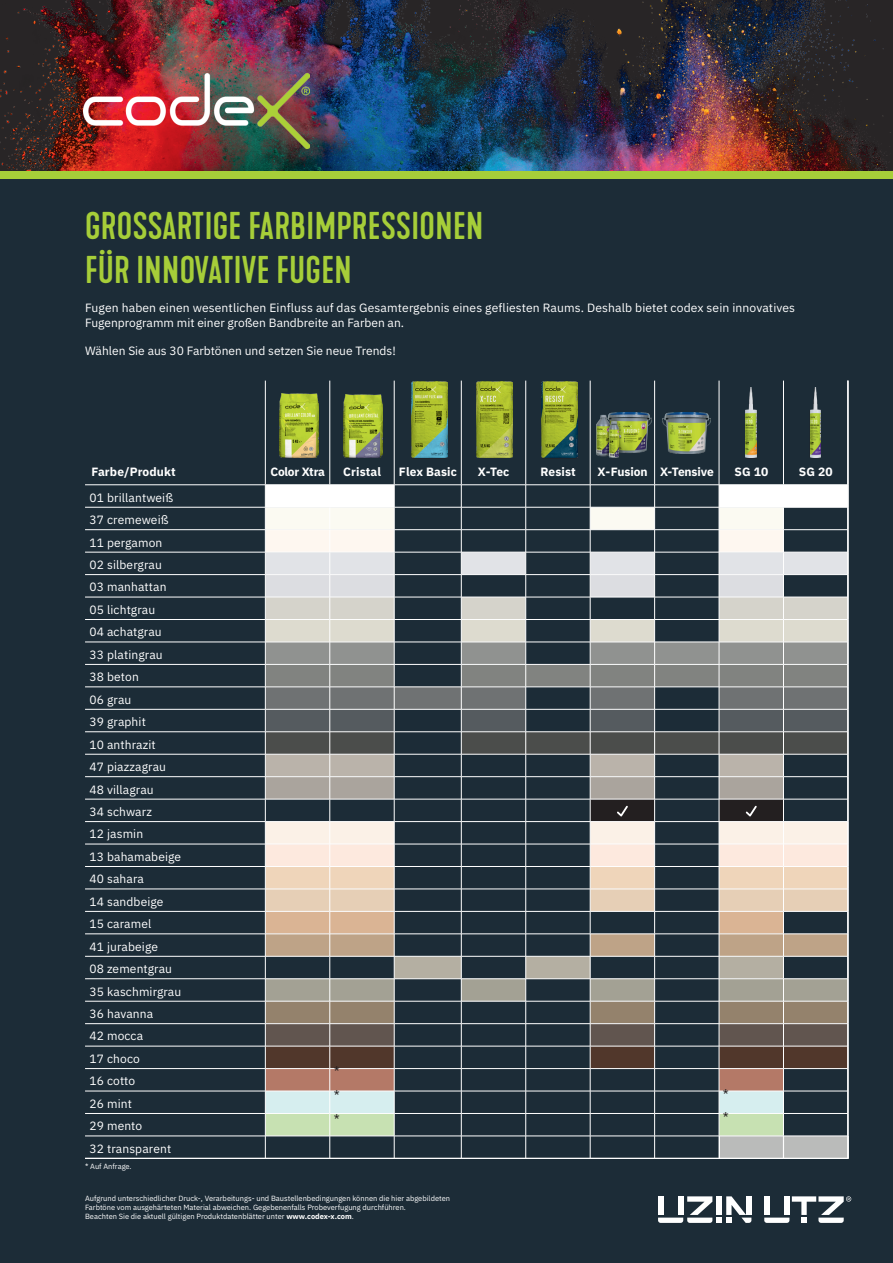
<style>
.page{position:relative;width:893px;height:1263px;background:#1c2c37}
.page>*{position:absolute;margin:0;border:0;box-sizing:border-box;transform-origin:0 0}
.t1{font:500 36.15px/43.3px "Kapra Neue";letter-spacing:.01em;color:#a6ce39}
.t2{font:13.35px/23.7px "IBM Plex Sans";color:#231f20}
.t3{font:12px/22.5px "IBM Plex Sans";letter-spacing:.01em;color:#fff}
.t4{font:700 12px "IBM Plex Sans";letter-spacing:.005em;color:#fff}
.t5{font:700 12px "IBM Plex Sans";letter-spacing:-.02em;color:#fff}
.t6{font:7.5px/9px "IBM Plex Sans";color:#fff}
.s1{font-weight:700}
</style>
<div class="page">
<div style="left:0;top:170px;width:893px;height:9px;background:#a6ce39"></div>
<img style="left:0;top:0;width:893px;height:170px">
<hr style="left:330px;top:381px;width:1px;height:104px;background:#fff">
<hr style="left:394px;top:381px;width:1px;height:104px;background:#fff">
<hr style="left:461px;top:381px;width:1px;height:104px;background:#fff">
<hr style="left:525px;top:381px;width:1px;height:104px;background:#fff">
<hr style="left:590px;top:381px;width:1px;height:104px;background:#fff">
<hr style="left:654px;top:381px;width:1px;height:104px;background:#fff">
<hr style="left:719px;top:381px;width:1px;height:104px;background:#fff">
<hr style="left:783px;top:381px;width:1px;height:104px;background:#fff">
<hr style="left:85px;top:484px;width:180px;height:1px;background:#fff">
<hr style="left:265px;top:484px;width:65px;height:1px;background:#fff">
<hr style="left:330px;top:484px;width:64px;height:1px;background:#fff">
<hr style="left:394px;top:484px;width:67px;height:1px;background:#fff">
<hr style="left:461px;top:484px;width:65px;height:1px;background:#fff">
<hr style="left:526px;top:484px;width:64px;height:1px;background:#fff">
<hr style="left:590px;top:484px;width:65px;height:1px;background:#fff">
<hr style="left:655px;top:484px;width:64px;height:1px;background:#fff">
<hr style="left:719px;top:484px;width:64px;height:1px;background:#fff">
<hr style="left:783px;top:484px;width:65px;height:1px;background:#fff">
<hr style="left:85px;top:507px;width:180px;height:1px;background:#fff">
<hr style="left:85px;top:529px;width:180px;height:1px;background:#fff">
<hr style="left:85px;top:552px;width:180px;height:1px;background:#fff">
<hr style="left:85px;top:574px;width:180px;height:1px;background:#fff">
<hr style="left:85px;top:597px;width:180px;height:1px;background:#fff">
<hr style="left:85px;top:619px;width:180px;height:1px;background:#fff">
<hr style="left:85px;top:642px;width:180px;height:1px;background:#fff">
<hr style="left:85px;top:664px;width:180px;height:1px;background:#fff">
<hr style="left:85px;top:687px;width:180px;height:1px;background:#fff">
<hr style="left:85px;top:709px;width:180px;height:1px;background:#fff">
<hr style="left:85px;top:731px;width:180px;height:1px;background:#fff">
<hr style="left:85px;top:754px;width:180px;height:1px;background:#fff">
<hr style="left:85px;top:776px;width:180px;height:1px;background:#fff">
<hr style="left:85px;top:799px;width:180px;height:1px;background:#fff">
<hr style="left:85px;top:821px;width:180px;height:1px;background:#fff">
<hr style="left:85px;top:844px;width:180px;height:1px;background:#fff">
<hr style="left:85px;top:866px;width:180px;height:1px;background:#fff">
<hr style="left:85px;top:889px;width:180px;height:1px;background:#fff">
<hr style="left:85px;top:911px;width:180px;height:1px;background:#fff">
<hr style="left:85px;top:933px;width:180px;height:1px;background:#fff">
<hr style="left:85px;top:956px;width:180px;height:1px;background:#fff">
<hr style="left:85px;top:978px;width:180px;height:1px;background:#fff">
<hr style="left:85px;top:1001px;width:180px;height:1px;background:#fff">
<hr style="left:85px;top:1023px;width:180px;height:1px;background:#fff">
<hr style="left:85px;top:1046px;width:180px;height:1px;background:#fff">
<hr style="left:85px;top:1068px;width:180px;height:1px;background:#fff">
<hr style="left:85px;top:1091px;width:180px;height:1px;background:#fff">
<hr style="left:85px;top:1113px;width:180px;height:1px;background:#fff">
<hr style="left:85px;top:1136px;width:180px;height:1px;background:#fff">
<hr style="left:848px;top:381px;width:1px;height:104px;background:#fff">
<hr style="left:265px;top:1158px;width:65px;height:1px;background:#fff">
<hr style="left:330px;top:1158px;width:64px;height:1px;background:#fff">
<hr style="left:394px;top:1158px;width:67px;height:1px;background:#fff">
<hr style="left:461px;top:1158px;width:65px;height:1px;background:#fff">
<hr style="left:526px;top:1158px;width:64px;height:1px;background:#fff">
<hr style="left:590px;top:1158px;width:65px;height:1px;background:#fff">
<hr style="left:655px;top:1158px;width:64px;height:1px;background:#fff">
<hr style="left:719px;top:1158px;width:64px;height:1px;background:#fff">
<hr style="left:783px;top:1158px;width:65px;height:1px;background:#fff">
<hr style="left:265px;top:381px;width:1px;height:104px;background:#fff">
<hr style="left:85px;top:1158px;width:180px;height:1px;background:#fff">
<svg style="left:265px;top:485px;width:584px;height:673px"></svg>
<div style="left:541px;top:381px;width:37px;height:78px;background:#231f20;opacity:.5"></div>
<img style="left:541px;top:381px;width:36px;height:77px">
<img style="left:477px;top:381px;width:36px;height:77px">
<img style="left:411px;top:381px;width:36px;height:77px">
<img style="left:344px;top:395px;width:38px;height:63px">
<img style="left:280px;top:393px;width:38px;height:65px">
<img style="left:596px;top:413px;width:55px;height:45px">
<img style="left:663px;top:412px;width:48px;height:42px">
<div style="left:745px;top:388px;width:12px;height:71px;background:#231f20;opacity:.5"></div>
<img style="left:746px;top:387px;width:10px;height:71px">
<div style="left:809px;top:388px;width:12px;height:71px;background:#231f20;opacity:.5"></div>
<img style="left:810px;top:387px;width:10px;height:71px">
<img style="left:84px;top:74px;width:226px;height:74px">
<svg style="left:658px;top:1196px;width:93px;height:27px"></svg>
<svg style="left:764px;top:1196px;width:87px;height:27px"></svg>
<h1 class="t1" style="left:85px;top:205px;width:400px">GROSSARTIGE FARBIMPRESSIONEN<br>FÜR INNOVATIVE FUGEN</h1>
<p class="t3" style="left:85px;top:300px;width:712px;line-height:15px">Fugen haben einen wesentlichen Einfluss auf das Gesamtergebnis eines gefliesten Raums. Deshalb bietet codex sein innovatives<br>Fugenprogramm mit einer großen Bandbreite an Farben an.</p>
<p class="t3" style="left:85px;top:338px;width:312px">Wählen Sie aus 30 Farbtönen und setzen Sie neue Trends!</p>
<p class="t4" style="left:91px;top:462px;width:86px">Farbe/Produkt</p>
<p class="t5" style="left:270px;top:462px;width:56px">Color Xtra</p>
<p class="t4" style="left:343px;top:462px;width:39px">Cristal</p>
<p class="t4" style="left:399px;top:462px;width:59px">Flex Basic</p>
<p class="t4" style="left:478px;top:462px;width:33px">X-Tec</p>
<p class="t4" style="left:540px;top:462px;width:37px">Resist</p>
<p class="t4" style="left:597px;top:462px;width:118px">X-Fusion X-Tensive</p>
<p class="t4" style="left:734px;top:462px;width:35px">SG 10</p>
<p class="t4" style="left:799px;top:462px;width:35px">SG 20</p>
<p class="t3" style="left:89px;top:485px;width:93px">01 brillantweiß<br>37 cremeweiß<br>11 pergamon<br>02 silbergrau<br>03 manhattan<br>05 lichtgrau<br>04 achatgrau<br>33 platingrau<br>38 beton<br>06 grau<br>39 graphit<br>10 anthrazit<br>47 piazzagrau<br>48 villagrau<br>34 schwarz<br>12 jasmin<br>13 bahamabeige<br>40 sahara<br>14 sandbeige<br>15 caramel<br>41 jurabeige<br>08 zementgrau<br>35 kaschmirgrau<br>36 havanna<br>42 mocca<br>17 choco<br>16 cotto<br>26 mint<br>29 mento<br>32 transparent</p>
<p class="t2" style="left:334px;top:1058px;width:8px">* *</p>
<p class="t2" style="left:723px;top:1081px;width:8px">*</p>
<p class="t2" style="left:334px;top:1106px;width:8px">*</p>
<p class="t2" style="left:723px;top:1105px;width:8px">*</p>
<p class="t6" style="left:85px;top:1162px;width:48px">* Auf Anfrage.</p>
<p class="t6" style="left:85px;top:1193px;width:367px">Aufgrund unterschiedlicher Druck-, Verarbeitungs- und Baustellenbedingungen können die hier abgebildeten<br>Farbtöne vom ausgehärteten Material abweichen. Gegebenenfalls Probeverfugung durchführen.<br>Beachten Sie die aktuell gültigen Produktdatenblätter unter <span class="s1">www.codex-x.com</span>.</p>
</div>
